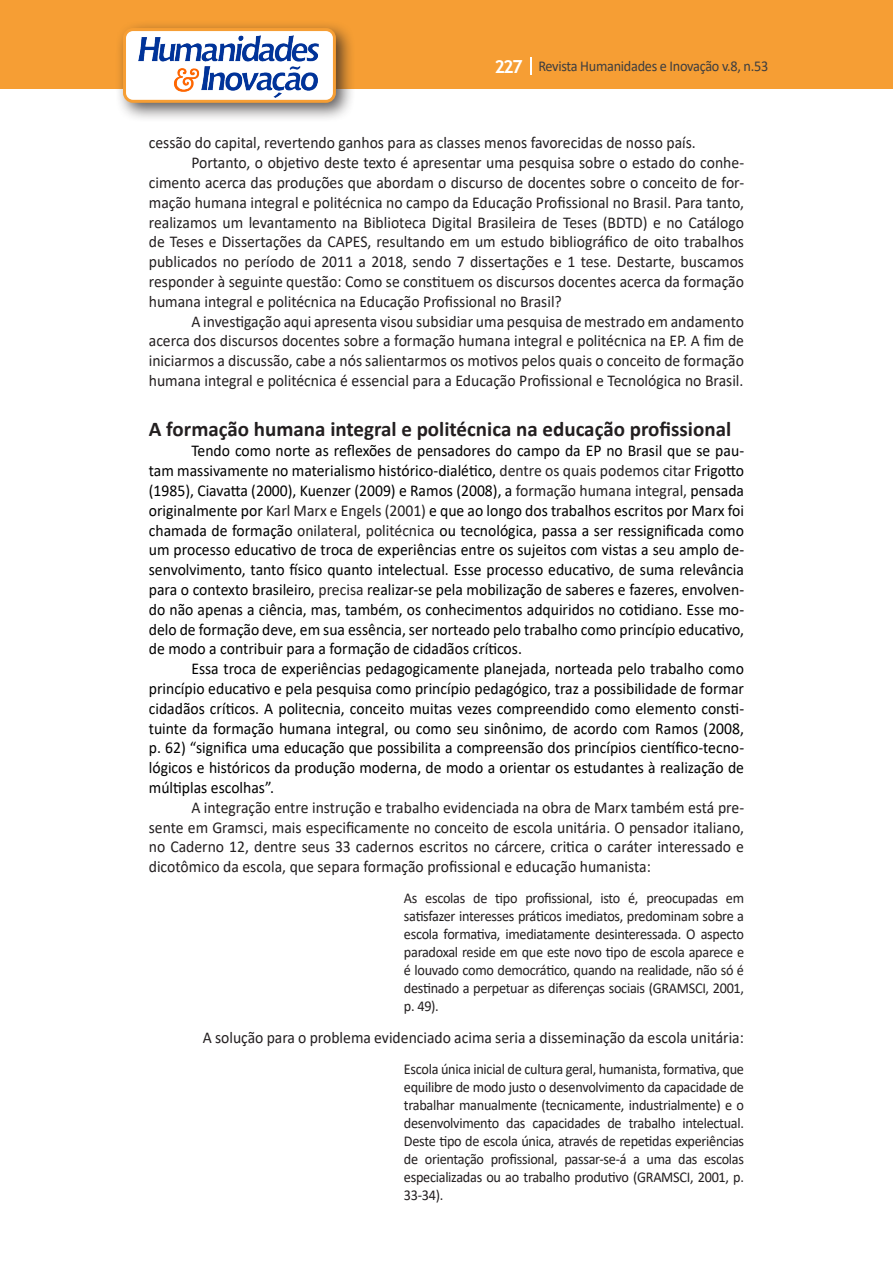
<style>
.page{position:relative;width:893px;height:1263px;background:#fff}
.page>*{position:absolute;margin:0;border:0;box-sizing:border-box;transform-origin:0 0}
.Titulo_2{font:700 21px "Calibri";color:#231f20}
.Texto{font:16.5px/19.8px "Calibri";color:#231f20;text-align:justify;scale:.95 1}
.Texto-2{font:16.5px/19.8px "Calibri";color:#000;text-align:justify;scale:.95 1}
.citacao{font:15px/18px "Calibri";letter-spacing:-.02em;color:#231f20;text-align:justify;scale:.95 1}
.t1{font:15px "Calibri";letter-spacing:-.02em;color:#3e3e3f;scale:.95 1}
.s1{font-family:"Trebuchet MS";font-weight:700;font-size:18px;color:#fff}
.s2{color:#231f20}
</style>
<div class="page">
<div style="left:0;top:0;width:893px;height:88px;background:#f69e34"></div>
<svg style="left:530px;top:57px;width:2px;height:18px"></svg>
<div style="left:115px;top:20px;width:241px;height:103px;background:#231f20;opacity:.75"></div>
<div style="left:125px;top:30px;width:209px;height:71px;background:#fff;border-radius:9px"></div>
<img style="left:138px;top:35px;width:181px;height:62px">
<div style="left:123px;top:28px;width:213px;height:75px;border:3px solid #f69e34;border-radius:9px"></div>
<p class="t1" style="left:495px;top:56px;width:290px"><span class="s1">227</span> Revista Humanidades e Inovação v.8, n.53</p>
<p class="Texto" style="left:149px;top:133px;width:577px">cessão do capital, revertendo ganhos para as classes menos favorecidas de nosso país.</p>
<p class="Texto" style="left:149px;top:152px;width:628px;text-indent:43px">Portanto, o objetivo deste texto é apresentar uma pesquisa sobre o estado do conhe&shy;cimento acerca das produções que abordam o discurso de docentes sobre o conceito de for&shy;mação humana integral e politécnica no campo da Educação Profissional no Brasil. Para tanto, realizamos um levantamento na Biblioteca Digital Brasileira de Teses (BDTD) e no Catálogo de Teses e Dissertações da CAPES, resultando em um estudo bibliográfico de oito trabalhos publicados no período de 2011 a 2018, sendo 7 dissertações e 1 tese. Destarte, buscamos responder à seguinte questão: Como se constituem os discursos docentes acerca da formação humana integral e politécnica na Educação Profissional no Brasil?</p>
<p class="Texto" style="left:149px;top:311px;width:628px;text-indent:43px">A investigação aqui apresenta visou subsidiar uma pesquisa de mestrado em andamento acerca dos discursos docentes sobre a formação humana integral e politécnica na EP. A fim de iniciarmos a discussão, cabe a nós salientarmos os motivos pelos quais o conceito de formação humana integral e politécnica é essencial para a Educação Profissional e Tecnológica no Brasil.</p>
<p class="Titulo_2" style="left:149px;top:415px;width:584px">A formação humana integral e politécnica na educação profissional</p>
<p class="Texto-2" style="left:149px;top:440px;width:628px;text-indent:43px">Tendo como norte as reflexões de pensadores do campo da EP no Brasil que se pau&shy;tam massivamente no materialismo histórico-dialético, <span class="s2">dentre os quais podemos citar</span> Frigotto (1985), Ciavatta (2000), Kuenzer (2009) e Ramos (2008), a <span class="s2">formação humana integral,</span> pensada originalmente por <span class="s2">Karl Marx e Engels (2001)</span> e que ao longo dos trabalhos escritos por Marx foi chamada de formação <span class="s2">onilateral, politécnica</span> ou tecnológica, passa a ser ressignificada como um processo educativo de troca de experiências entre os sujeitos com vistas a seu amplo de&shy;senvolvimento, tanto físico quanto intelectual. Esse processo educativo, de suma relevância para o contexto brasileiro, <span class="s2">precisa</span> realizar-se pela mobilização de saberes e fazeres, envolven&shy;do não apenas a ciência, mas, também, os conhecimentos adquiridos no cotidiano. Esse mo&shy;delo de formação deve, em sua essência, ser norteado pelo trabalho como princípio educativo, de modo a contribuir para a formação de cidadãos críticos.</p>
<p class="Texto-2" style="left:149px;top:658px;width:628px;text-indent:43px">Essa troca de experiências pedagogicamente planejada, norteada pelo trabalho como princípio educativo e pela pesquisa como princípio pedagógico, traz a possibilidade de formar cidadãos críticos. A politecnia, conceito muitas vezes compreendido como elemento consti&shy;tuinte da formação humana integral, ou como seu sinônimo, de acordo com Ramos (2008, p. 62) “significa uma educação que possibilita a compreensão dos princípios científico-tecno&shy;lógicos e históricos da produção moderna, de modo a orientar os estudantes à realização de múltiplas escolhas”.</p>
<p class="Texto" style="left:149px;top:797px;width:628px;text-indent:43px">A integração entre instrução e trabalho evidenciada na obra de Marx também está pre&shy;sente em Gramsci, mais especificamente no conceito de escola unitária. O pensador italiano, no Caderno 12, dentre seus 33 cadernos escritos no cárcere, critica o caráter interessado e dicotômico da escola, que separa formação profissional e educação humanista:</p>
<p class="citacao" style="left:404px;top:888px;width:360px">As escolas de tipo profissional, isto é, preocupadas em satisfazer interesses práticos imediatos, predominam sobre a escola formativa, imediatamente desinteressada. O aspecto paradoxal reside em que este novo tipo de escola aparece e é louvado como democrático, quando na realidade, não só é destinado a perpetuar as diferenças sociais (GRAMSCI, 2001, p. 49).</p>
<p class="Texto" style="left:203px;top:1028px;width:571px">A solução para o problema evidenciado acima seria a disseminação da escola unitária:</p>
<p class="citacao" style="left:404px;top:1060px;width:360px">Escola única inicial de cultura geral, humanista, formativa, que equilibre de modo justo o desenvolvimento da capacidade de trabalhar manualmente (tecnicamente, industrialmente) e o desenvolvimento das capacidades de trabalho intelectual.<br>Deste tipo de escola única, através de repetidas experiências de orientação profissional, passar-se-á a uma das escolas especializadas ou ao trabalho produtivo (GRAMSCI, 2001, p.<br>33-34).</p>
</div>
